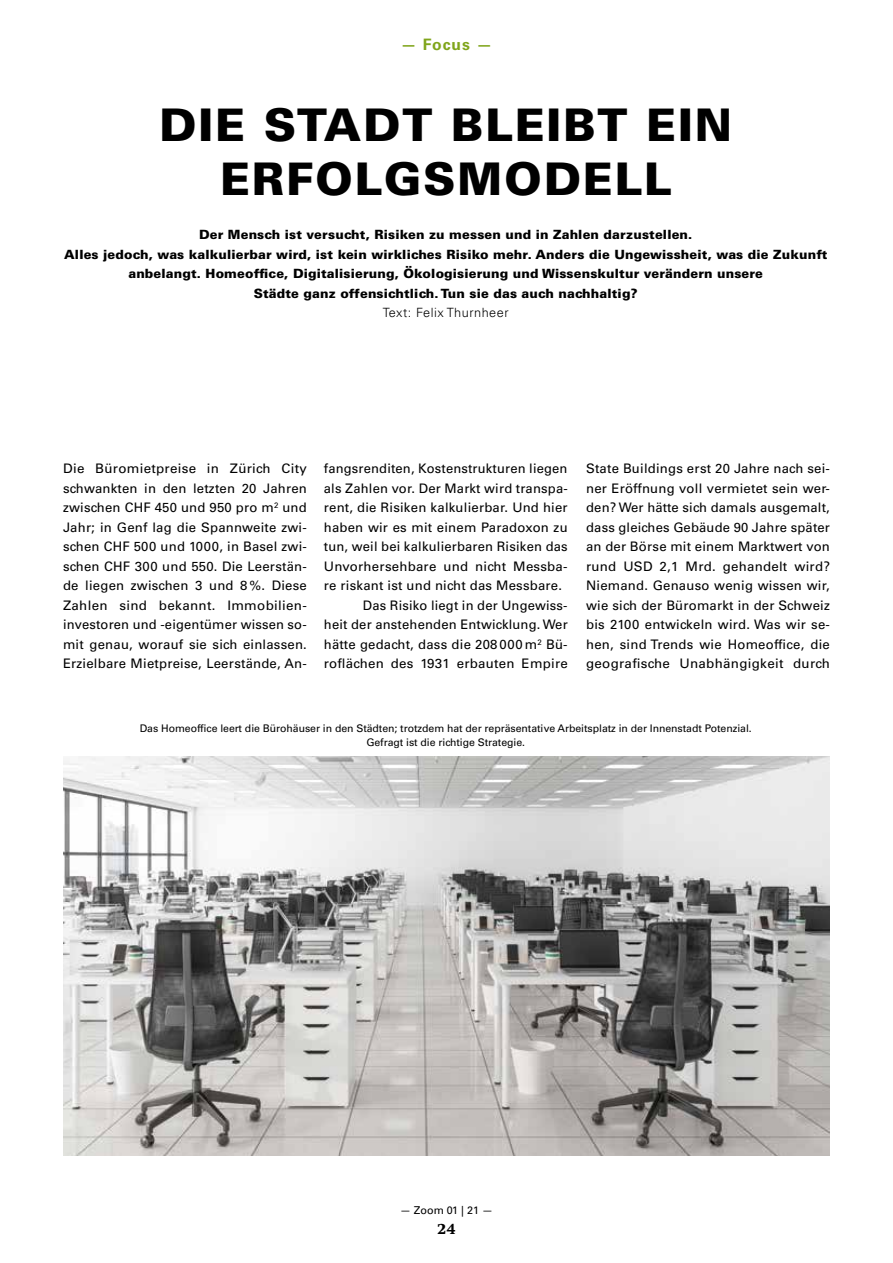
<style>
.page{position:relative;width:893px;height:1263px;background:#fff}
.page>*{position:absolute;margin:0;border:0;box-sizing:border-box;transform-origin:0 0}
.t1{font:900 45px/54px "Univers LT Std";letter-spacing:.04em;color:#000;text-align:center}
.t2{font:700 15.75px "Univers LT Std";letter-spacing:.06em;color:#80a51b}
.t3{font:800 15.75px "Swift";color:#000}
.t4{font:13.2px/19.5px "Univers LT Std";letter-spacing:.015em;color:#000;text-align:justify}
.t5{font:900 12.75px/19.5px "Univers LT Std";letter-spacing:.01em;color:#000;text-align:center}
.t6{font:300 12.75px "Univers LT Std";letter-spacing:.04em;color:#000}
.t7{font:10.8px "Univers LT Std";color:#000}
.t8{font:10.5px/14.7px "Univers LT Std";letter-spacing:-.005em;color:#000;text-align:center}
</style>
<div class="page">
<img style="left:63px;top:757px;width:767px;height:399px">
<p class="t2" style="left:401px;top:35px;width:93px">— Focus —</p>
<h1 class="t1" style="left:159px;top:97px;width:575px">DIE STADT BLEIBT EIN<br>ERFOLGSMODELL</h1>
<p class="t5" style="left:64px;top:225px;width:765px">Der Mensch ist versucht, Risiken zu messen und in Zahlen darzustellen.<br>Alles jedoch, was kalkulierbar wird, ist kein wirkliches Risiko mehr. Anders die Ungewissheit, was die Zukunft anbelangt. Homeoffice, Digitalisierung, Ökologisierung und Wissenskultur verändern unsere<br>Städte ganz offensichtlich. Tun sie das auch nachhaltig?</p>
<p class="t6" style="left:383px;top:305px;width:127px">Text: Felix Thurnheer</p>
<p class="t4" style="left:63px;top:459px;width:245px">Die Büromietpreise in Zürich City schwankten in den letzten 20 Jahren zwischen CHF 450 und 950 pro m<sup>2</sup> und Jahr; in Genf lag die Spannweite zwi&shy;schen CHF 500 und 1000, in Basel zwi&shy;schen CHF 300 und 550. Die Leerstän&shy;de liegen zwischen 3 und 8 %. Diese Zahlen sind bekannt. Immobilien&shy;investoren und -eigentümer wissen so&shy;mit genau, worauf sie sich einlassen.<br>Erzielbare Mietpreise, Leerstände, An-</p>
<p class="t4" style="left:324px;top:459px;width:245px">fangsrenditen, Kostenstrukturen liegen</p>
<p class="t4" style="left:324px;top:478px;width:245px">als Zahlen vor. Der Markt wird transpa-</p>
<p class="t4" style="left:324px;top:498px;width:245px">rent, die Risiken kalkulierbar. Und hier</p>
<p class="t4" style="left:324px;top:517px;width:245px">haben wir es mit einem Paradoxon zu</p>
<p class="t4" style="left:324px;top:537px;width:245px">tun, weil bei kalkulierbaren Risiken das</p>
<p class="t4" style="left:324px;top:556px;width:245px">Unvorhersehbare und nicht Messba-</p>
<p class="t4" style="left:324px;top:576px;width:240px">re riskant ist und nicht das Messbare.</p>
<p class="t4" style="left:363px;top:595px;width:206px">Das Risiko liegt in der Ungewiss-</p>
<p class="t4" style="left:324px;top:615px;width:245px">heit der anstehenden Entwicklung. Wer</p>
<p class="t4" style="left:324px;top:634px;width:245px">hätte gedacht, dass die 208 000m<sup>2</sup> Bü-</p>
<p class="t4" style="left:324px;top:654px;width:245px">roflächen des 1931 erbauten Empire</p>
<p class="t4" style="left:586px;top:459px;width:245px">State Buildings erst 20 Jahre nach sei&shy;ner Eröffnung voll vermietet sein wer&shy;den? Wer hätte sich damals ausgemalt, dass gleiches Gebäude 90 Jahre später an der Börse mit einem Marktwert von rund USD 2,1 Mrd. gehandelt wird?<br>Niemand. Genauso wenig wissen wir, wie sich der Büromarkt in der Schweiz bis 2100 entwickeln wird. Was wir se&shy;hen, sind Trends wie Homeoffice, die geografische Unabhängigkeit durch</p>
<p class="t8" style="left:140px;top:721px;width:613px">Das Homeoffice leert die Bürohäuser in den Städten; trotzdem hat der repräsentative Arbeitsplatz in der Innenstadt Potenzial.<br>Gefragt ist die richtige Strategie.</p>
<p class="t7" style="left:400px;top:1204px;width:94px">— Zoom 01 | 21 —</p>
<p class="t3" style="left:437px;top:1220px;width:20px">24</p>
</div>
